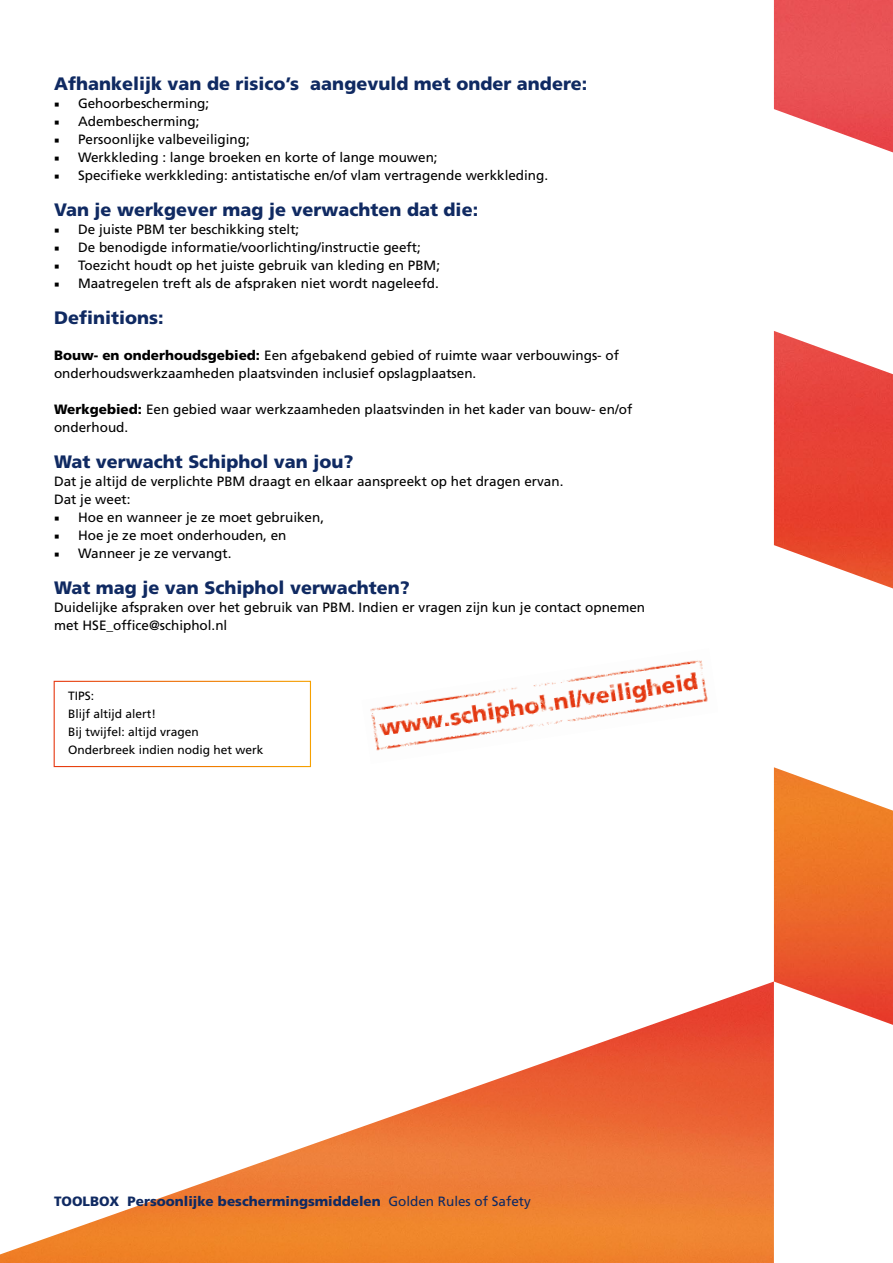
<style>
.page{position:relative;width:893px;height:1263px;background:#fff}
.page>*{position:absolute;margin:0;border:0;box-sizing:border-box;transform-origin:0 0}
.t1{font:900 18px "Frutiger LT Pro";color:#102a62}
.t2{font:13.5px/18px "Frutiger LT Pro";color:#000}
.t3{font:900 13.5px "Frutiger LT Pro";color:#102a62}
.t4{font:12px/18px "Frutiger LT Pro";color:#000}
.s1{font-family:"Minion Pro"}
.s2{font-weight:900}
.s3{font-weight:400}
</style>
<div class="page">
<img style="left:0;top:981px;width:774px;height:282px">
<img style="left:774px;top:0;width:119px;height:1025px">
<img style="left:370px;top:660px;width:338px;height:91px">
<svg style="left:53px;top:680px;width:258px;height:88px"></svg>
<h1 class="t1" style="left:54px;top:73px;width:535px">Afhankelijk van de risico’s aangevuld met onder andere:</h1>
<p class="t2" style="left:54px;top:94px;width:157px"><span class="s1">■</span> Gehoorbescherming;</p>
<p class="t2" style="left:54px;top:112px;width:147px"><span class="s1">■</span> Adembescherming;</p>
<p class="t2" style="left:54px;top:130px;width:197px"><span class="s1">■</span> Persoonlijke valbeveiliging;</p>
<p class="t2" style="left:54px;top:148px;width:385px"><span class="s1">■</span> Werkkleding : lange broeken en korte of lange mouwen;</p>
<p class="t2" style="left:54px;top:166px;width:496px"><span class="s1">■</span> Specifieke werkkleding: antistatische en/of vlam vertragende werkkleding.</p>
<h1 class="t1" style="left:54px;top:199px;width:426px">Van je werkgever mag je verwachten dat die:</h1>
<p class="t2" style="left:54px;top:220px;width:247px"><span class="s1">■</span> De juiste PBM ter beschikking stelt;</p>
<p class="t2" style="left:54px;top:238px;width:368px"><span class="s1">■</span> De benodigde informatie/voorlichting/instructie geeft;</p>
<p class="t2" style="left:54px;top:256px;width:388px"><span class="s1">■</span> Toezicht houdt op het juiste gebruik van kleding en PBM;</p>
<p class="t2" style="left:54px;top:274px;width:386px"><span class="s1">■</span> Maatregelen treft als de afspraken niet wordt nageleefd.</p>
<h1 class="t1" style="left:54px;top:307px;width:111px">Definitions:</h1>
<p class="t2" style="left:54px;top:346px;width:567px"><span class="s2">Bouw- en onderhoudsgebied:</span> Een afgebakend gebied of ruimte waar verbouwings- of onderhoudswerkzaamheden plaatsvinden inclusief opslagplaatsen.</p>
<p class="t2" style="left:54px;top:400px;width:580px"><span class="s2">Werkgebied:</span> Een gebied waar werkzaamheden plaatsvinden in het kader van bouw- en/of onderhoud.</p>
<h1 class="t1" style="left:54px;top:451px;width:301px">Wat verwacht Schiphol van jou?</h1>
<p class="t2" style="left:54px;top:472px;width:511px">Dat je altijd de verplichte PBM draagt en elkaar aanspreekt op het dragen ervan.<br>Dat je weet:</p>
<p class="t2" style="left:54px;top:508px;width:272px"><span class="s1">■</span> Hoe en wanneer je ze moet gebruiken,</p>
<p class="t2" style="left:54px;top:526px;width:234px"><span class="s1">■</span> Hoe je ze moet onderhouden, en</p>
<p class="t2" style="left:54px;top:544px;width:179px"><span class="s1">■</span> Wanneer je ze vervangt.</p>
<h1 class="t1" style="left:54px;top:577px;width:357px">Wat mag je van Schiphol verwachten?</h1>
<p class="t2" style="left:54px;top:598px;width:593px">Duidelijke afspraken over het gebruik van PBM. Indien er vragen zijn kun je contact opnemen met HSE_office@schiphol.nl</p>
<p class="t4" style="left:68px;top:686px;width:197px">TIPS:<br>Blijf altijd alert!<br>Bij twijfel: altijd vragen<br>Onderbreek indien nodig het werk</p>
<p class="t3" style="left:54px;top:1193px;width:478px">TOOLBOX Persoonlijke beschermingsmiddelen <span class="s3">Golden Rules of Safety</span></p>
</div>
